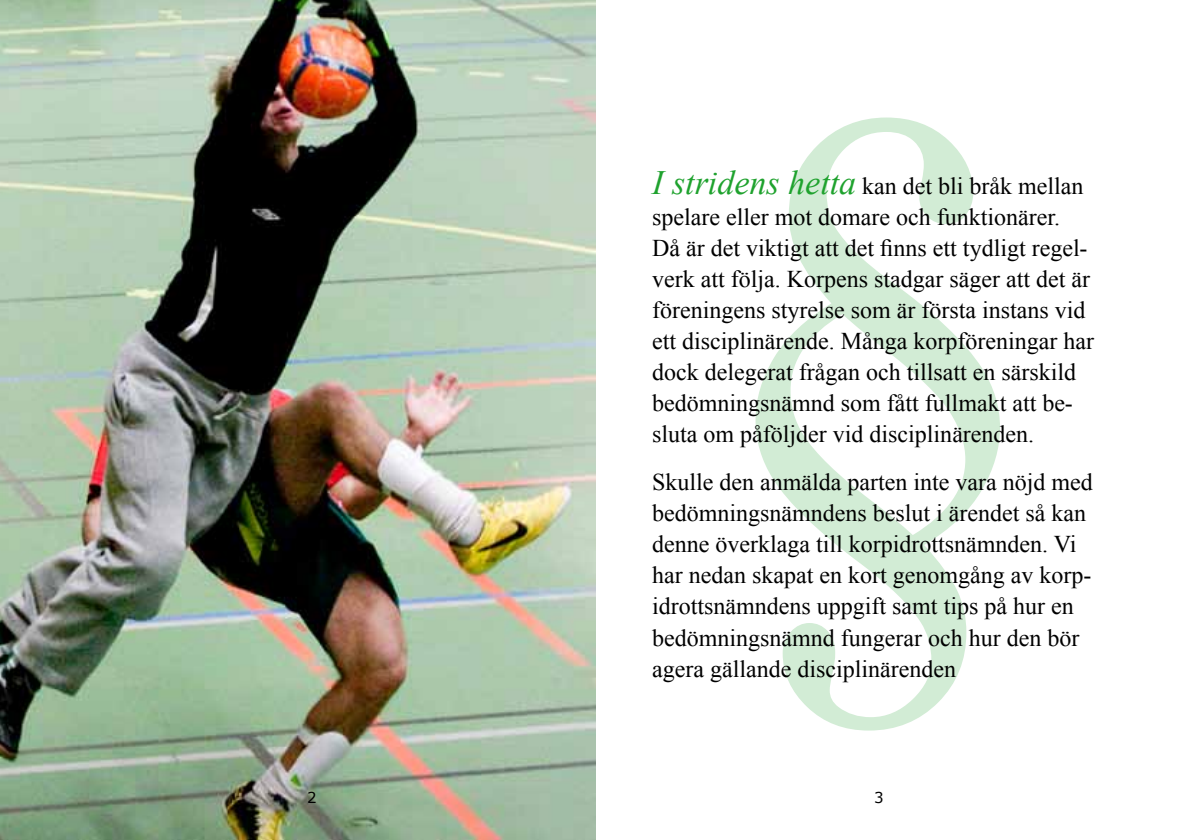
<style>
.page{position:relative;width:1191px;height:840px;background:#fff}
.page>*{position:absolute;margin:0;border:0;box-sizing:border-box;transform-origin:0 0}
.t1{font:703px "Times New Roman";color:#d2ecd5}
.t2{font:24px/31px "Times New Roman";color:#000}
.t3{font:15px "Verdana";color:#000}
.s1{font-style:italic;font-size:34px;color:#1fa22e}
</style>
<div class="page">
<img style="left:0;top:0;width:595px;height:839px">
<h1 class="t1" style="left:702px;top:-115px;width:353px">§</h1>
<p class="t2" style="left:652px;top:170px;width:443px"><span class="s1">I stridens hetta</span> kan det bli bråk mellan spelare eller mot domare och funktionärer.<br>Då är det viktigt att det finns ett tydligt regel&shy;verk att följa. Korpens stadgar säger att det är föreningens styrelse som är första instans vid ett disciplinärende. Många korpföreningar har dock delegerat frågan och tillsatt en särskild bedömningsnämnd som fått fullmakt att be&shy;sluta om påföljder vid disciplinärenden.</p>
<p class="t2" style="left:652px;top:466px;width:442px">Skulle den anmälda parten inte vara nöjd med bedömningsnämndens beslut i ärendet så kan denne överklaga till korpidrottsnämnden. Vi har nedan skapat en kort genomgång av korp&shy;idrottsnämndens uppgift samt tips på hur en bedömningsnämnd fungerar och hur den bör agera gällande disciplinärenden</p>
<p class="t3" style="left:307px;top:787px;width:11px">2</p>
<p class="t3" style="left:874px;top:787px;width:11px">3</p>
</div>
